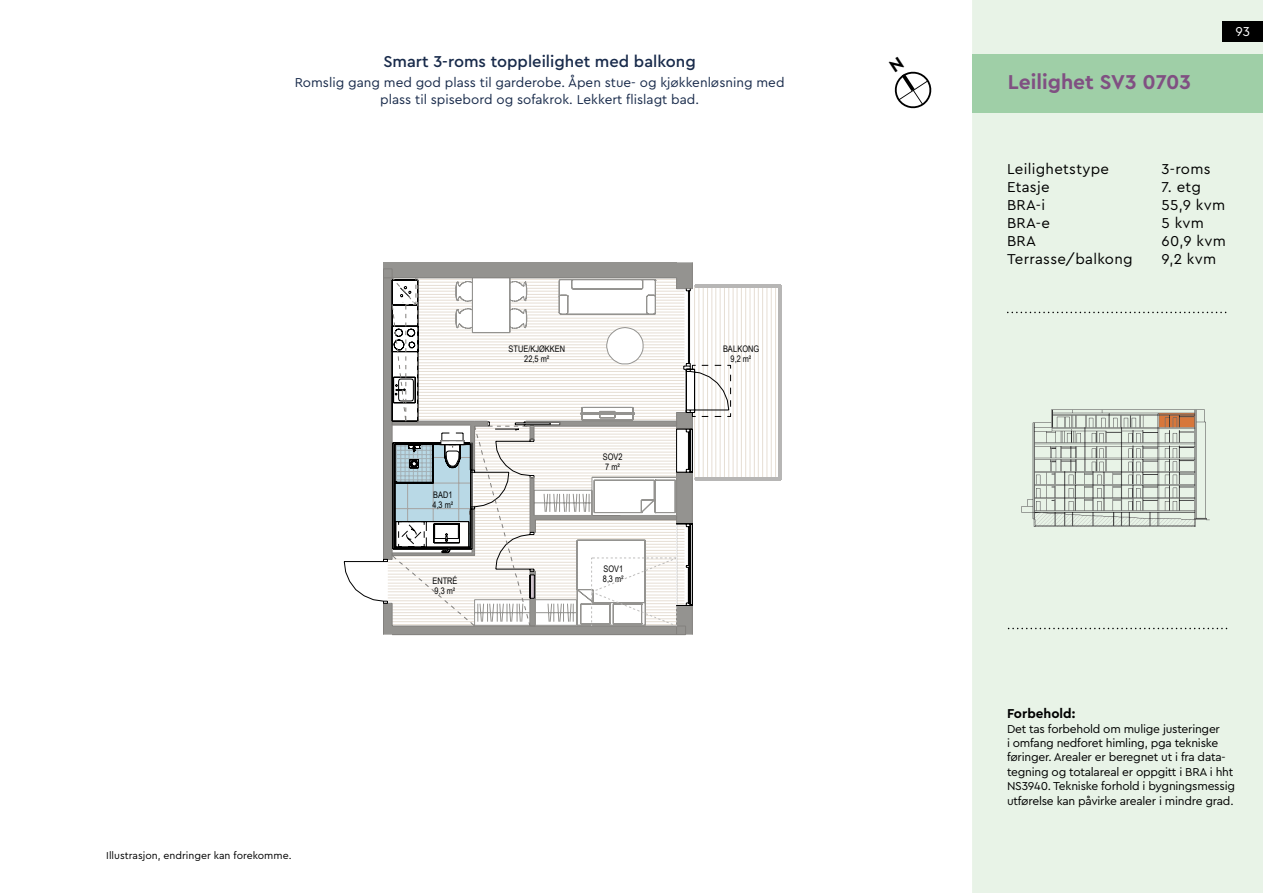
<style>
.page{position:relative;width:1263px;height:893px;background:#fff}
.page>*{position:absolute;margin:0;border:0;box-sizing:border-box;transform-origin:0 0}
.t1{font:700 21px "Cera PRO";color:#805082}
.t2{font:500 16.5px "Cera PRO";color:#192b4b}
.t3{font:15px "Cera PRO";letter-spacing:.02em;color:#000}
.t4{font:13.5px/17.2px "Cera PRO";color:#192b4b;text-align:center}
.t5{font:700 13.5px "Cera PRO";color:#000}
.t6{font:13.5px "Cera PRO";color:#fff}
.t7{font:12px/14.4px "Cera PRO";letter-spacing:-.02em;color:#000}
.t8{font:10.5px "Cera PRO";color:#000}
.t9{font:9px "Arial Narrow";color:#000}
</style>
<div class="page">
<div style="left:972px;top:0;width:291px;height:893px;background:#e8f3e7"></div>
<svg style="left:1021px;top:410px;width:189px;height:117px;background:#c8cfc5"></svg>
<div style="left:972px;top:54px;width:291px;height:59px;background:#9fcfa7"></div>
<svg style="left:1007px;top:312px;width:219px;height:1px"></svg>
<svg style="left:1008px;top:628px;width:219px;height:1px"></svg>
<div style="left:1222px;top:21px;width:41px;height:21px;background:#000"></div>
<svg style="left:344px;top:262px;width:437px;height:373px"></svg>
<hr style="left:676px;top:524px;width:1px;height:81px;background:#fff">
<hr style="left:1262px;top:252px;width:1px;height:389px;background:#000">
<hr style="left:333px;top:892px;width:456px;height:1px;background:#000">
<hr style="left:333px;top:252px;width:1px;height:389px;background:#000">
<hr style="left:333px;top:252px;width:456px;height:1px;background:#000">
<svg style="left:894px;top:71px;width:38px;height:38px"></svg>
<h2 class="t2" style="left:383px;top:51px;width:314px">Smart 3-roms toppleilighet med balkong</h2>
<p class="t4" style="left:295px;top:73px;width:491px">Romslig gang med god plass til garderobe. Åpen stue- og kjøkkenløsning med plass til spisebord og sofakrok. Lekkert flislagt bad.</p>
<p class="t8" style="left:106px;top:848px;width:187px">Illustrasjon, endringer kan forekomme.</p>
<p class="t9" style="left:433px;top:488px;width:21px">BAD1</p>
<p class="t9" style="left:432px;top:498px;width:22px">4,3 m²</p>
<p class="t9" style="left:432px;top:574px;width:27px">ENTRÉ</p>
<p class="t9" style="left:435px;top:584px;width:22px">9,3 m²</p>
<p class="t9" style="left:508px;top:342px;width:58px">STUE/KJØKKEN</p>
<p class="t9" style="left:524px;top:352px;width:27px">22,5 m²</p>
<p class="t9" style="left:603px;top:450px;width:21px">SOV2</p>
<p class="t9" style="left:605px;top:460px;width:16px">7 m²</p>
<p class="t9" style="left:603px;top:562px;width:21px">SOV1</p>
<p class="t9" style="left:603px;top:572px;width:22px">8,3 m²</p>
<p class="t9" style="left:723px;top:342px;width:38px">BALKONG</p>
<p class="t9" style="left:730px;top:352px;width:22px">9,2 m²</p>
<h1 class="t1" style="left:1008px;top:68px;width:185px">Leilighet SV3 0703</h1>
<p class="t6" style="left:1235px;top:22px;width:16px">93</p>
<p class="t3" style="left:1007px;top:159px;width:104px">Leilighetstype</p>
<p class="t3" style="left:1161px;top:159px;width:51px">3-roms</p>
<p class="t3" style="left:1007px;top:177px;width:44px">Etasje</p>
<p class="t3" style="left:1161px;top:177px;width:41px">7. etg</p>
<p class="t3" style="left:1007px;top:195px;width:39px">BRA-i</p>
<p class="t3" style="left:1161px;top:195px;width:65px">55,9 kvm</p>
<p class="t3" style="left:1007px;top:213px;width:44px">BRA-e</p>
<p class="t3" style="left:1161px;top:213px;width:44px">5 kvm</p>
<p class="t3" style="left:1007px;top:231px;width:31px">BRA</p>
<p class="t3" style="left:1161px;top:231px;width:66px">60,9 kvm</p>
<p class="t3" style="left:1007px;top:249px;width:127px">Terrasse/balkong</p>
<p class="t3" style="left:1161px;top:249px;width:56px">9,2 kvm</p>
<p class="t5" style="left:1007px;top:705px;width:70px">Forbehold:</p>
<p class="t7" style="left:1007px;top:721px;width:230px">Det tas forbehold om mulige justeringer<br>i omfang nedforet himling, pga tekniske føringer. Arealer er beregnet ut i fra data&shy;tegning og totalareal er oppgitt i BRA i hht NS3940. Tekniske forhold i bygningsmessig utførelse kan påvirke arealer i mindre grad.</p>
</div>
